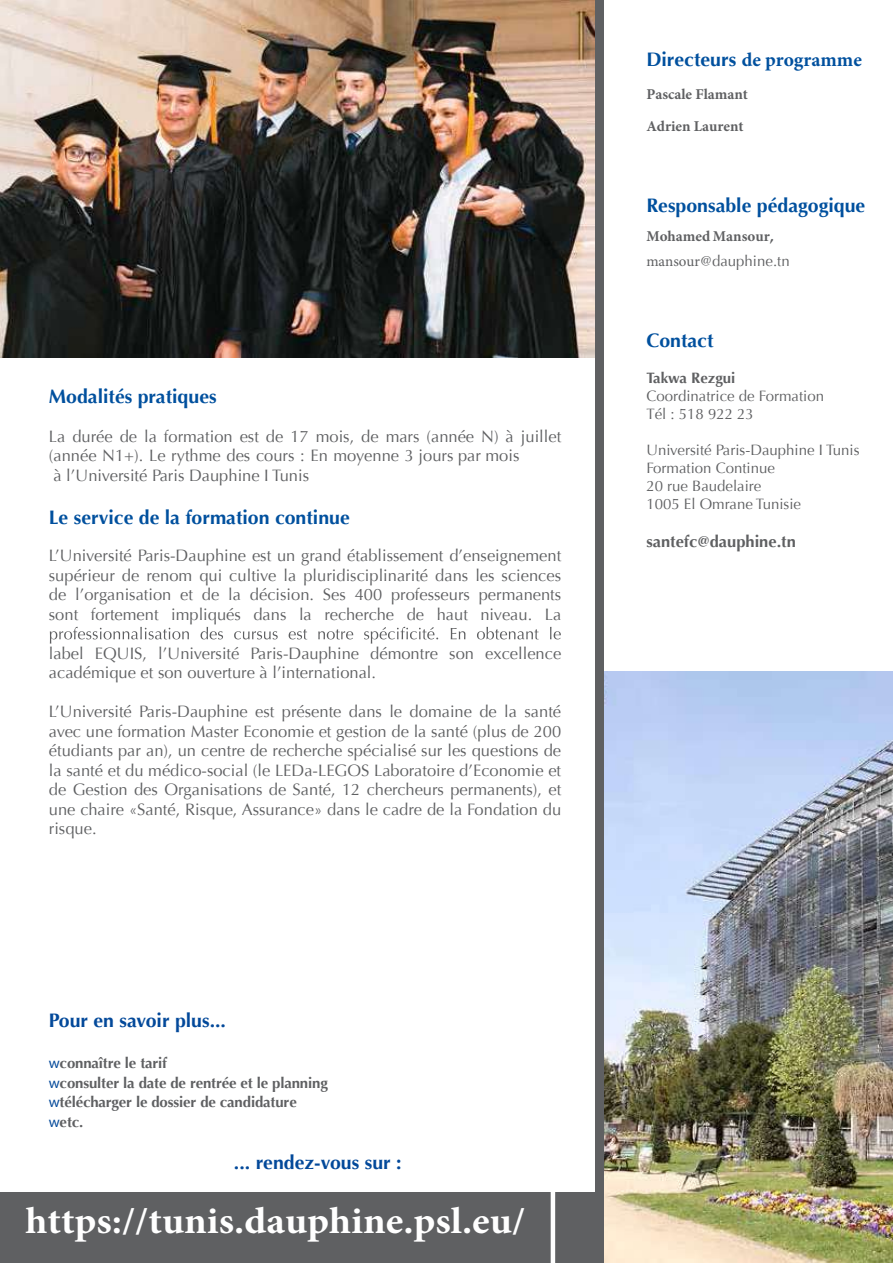
<style>
.page{position:relative;width:893px;height:1263px;background:#fff}
.page>*{position:absolute;margin:0;border:0;box-sizing:border-box;transform-origin:0 0}
.t1{font:700 37.5px "Minion Pro";color:#fff;scale:1.07 1}
.t2{font:700 19.5px "Optima";color:#00509e}
.t3{font:700 19.5px "Optima";color:#03499a}
.t4{font:700 19.5px "Minion Pro";color:#00509e}
.t5{font:16.5px/19.5px "Optima";color:#5f6062}
.t6{font:700 16.5px "Optima";color:#5f6062}
.t7{font:15px/18px "Optima";color:#5f6062}
.t8{font:700 15px/19.5px "Optima";letter-spacing:-.01em;color:#5f6062}
.t9{font:700 15px/32px "Minion Pro";color:#5f6062}
.s1{font-family:"Optima"}
.s2{font-family:"Minion Pro"}
</style>
<div class="page">
<div style="left:0;top:1192px;width:604px;height:70px;background:#5f6062"></div>
<img style="left:0;top:0;width:595px;height:357px">
<img style="left:604px;top:672px;width:289px;height:591px">
<div style="left:595px;top:0;width:9px;height:1263px;background:#5f6062"></div>
<hr style="left:551px;top:1165px;width:4px;height:98px;background:#fff">
<svg style="left:50px;top:627px;width:511px;height:17px"></svg>
<p class="t2" style="left:49px;top:385px;width:169px">Modalités pratiques</p>
<p class="t5" style="left:49px;top:427px;width:514px">La durée de la formation est de 17 mois, de mars (année N) à juillet (année N1+). Le rythme des cours : En moyenne 3 jours par mois<br>à l’Université Paris Dauphine I Tunis</p>
<p class="t2" style="left:49px;top:506px;width:302px">Le service de la formation continue</p>
<p class="t5" style="left:49px;top:546px;width:514px;text-align:justify">L’Université Paris-Dauphine est un grand établissement d’enseignement supérieur de renom qui cultive la pluridisciplinarité dans les sciences de l’organisation et de la décision. Ses 400 professeurs permanents sont fortement impliqués dans la recherche de haut niveau. La</p>
<p class="t5" style="left:49px;top:644px;width:514px">label EQUIS, l’Université Paris-Dauphine démontre son excellence académique et son ouverture à l’international.</p>
<p class="t5" style="left:49px;top:702px;width:514px;text-align:justify">L’Université Paris-Dauphine est présente dans le domaine de la santé avec une formation Master Economie et gestion de la santé (plus de 200 étudiants par an), un centre de recherche spécialisé sur les questions de la santé et du médico-social (le LEDa-LEGOS Laboratoire d’Economie et de Gestion des Organisations de Santé, 12 chercheurs permanents), et une chaire «Santé, Risque, Assurance» dans le cadre de la Fondation du risque.</p>
<p class="t3" style="left:49px;top:1009px;width:179px">Pour en savoir plus...</p>
<p class="t8" style="left:60px;top:1053px;width:270px">connaître le tarif<br>consulter la date de rentrée et le planning télécharger le dossier de candidature<br>etc.</p>
<p class="t3" style="left:234px;top:1151px;width:169px">... rendez-vous sur :</p>
<h1 class="t1" style="left:25px;top:1194px;width:469px">https://tunis.dauphine.psl.eu/</h1>
<p class="t4" style="left:646px;top:46px;width:217px"><span class="s1">Directeurs</span> de programme</p>
<p class="t9" style="left:646px;top:78px;width:103px">Pascale Flamant<br>Adrien Laurent</p>
<p class="t2" style="left:646px;top:195px;width:220px">Responsable pédagogique</p>
<p class="t9" style="left:646px;top:220px;width:129px">Mohamed Mansour<span class="s1">,</span></p>
<p class="t7" style="left:646px;top:253px;width:145px"><span class="s2">mansour</span>@dauphine.tn</p>
<p class="t2" style="left:646px;top:329px;width:69px">Contact</p>
<p class="t8" style="left:646px;top:368px;width:91px">Takwa Rezgui</p>
<p class="t7" style="left:646px;top:387px;width:179px">Coordinatrice de Formation<br>Tél : 518 922 23</p>
<p class="t7" style="left:646px;top:441px;width:215px">Université Paris-Dauphine I Tunis<br>Formation Continue<br>20 rue Baudelaire<br>1005 El Omrane Tunisie</p>
<p class="t6" style="left:646px;top:531px;width:151px">santefc@dauphine.tn</p>
</div>
